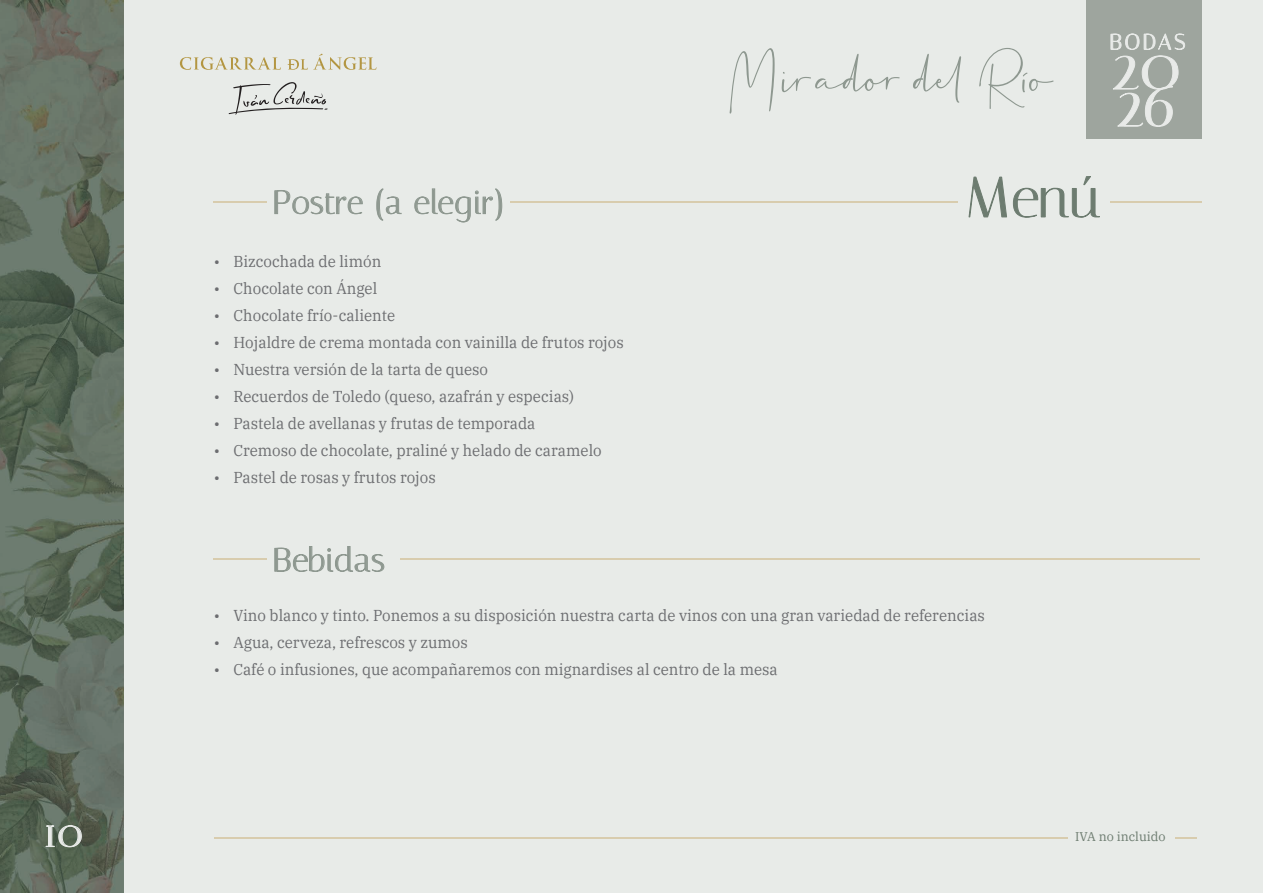
<style>
.page{position:relative;width:1263px;height:893px;background:#e8ebe8}
.page>*{position:absolute;margin:0;border:0;box-sizing:border-box;transform-origin:0 0}
.t1{font:56.85px "Italiana";color:#6d7c70}
.t2{font:41.4px "Italiana";color:#e8eae8}
.t3{font:33px "Italiana";color:#8e9890}
.t4{font:15.75px "IBM Plex Serif";color:#6c6d70;scale:.96 1}
.t5{font:12.6px "IBM Plex Serif";color:#6d7c70}
</style>
<div class="page">
<img style="left:0;top:0;width:124px;height:893px">
<svg style="left:45px;top:825px;width:37px;height:23px"></svg>
<svg style="left:288px;top:54px;width:88px;height:16px"></svg>
<svg style="left:180px;top:57px;width:101px;height:13px"></svg>
<svg style="left:228px;top:82px;width:100px;height:33px"></svg>
<div style="left:1086px;top:0;width:116px;height:139px;background:#9ea59e"></div>
<svg style="left:1110px;top:33px;width:75px;height:94px"></svg>
<svg style="left:969px;top:177px;width:38px;height:40px"></svg>
<svg style="left:1013px;top:176px;width:87px;height:41px"></svg>
<hr style="left:1110px;top:201px;width:91px;height:2px;background:#d8ccae">
<hr style="left:213px;top:201px;width:54px;height:2px;background:#d8ccae">
<hr style="left:510px;top:201px;width:447px;height:2px;background:#d8ccae">
<svg style="left:274px;top:190px;width:89px;height:24px"></svg>
<svg style="left:376px;top:188px;width:25px;height:33px"></svg>
<svg style="left:414px;top:188px;width:88px;height:34px"></svg>
<hr style="left:213px;top:558px;width:54px;height:2px;background:#d8ccae">
<hr style="left:400px;top:558px;width:799px;height:2px;background:#d8ccae">
<svg style="left:274px;top:546px;width:110px;height:26px"></svg>
<hr style="left:214px;top:837px;width:854px;height:2px;background:#d8ccae">
<hr style="left:1176px;top:837px;width:21px;height:2px;background:#d8ccae">
<svg style="left:730px;top:48px;width:45px;height:66px"></svg>
<svg style="left:782px;top:54px;width:118px;height:38px"></svg>
<svg style="left:913px;top:54px;width:48px;height:49px"></svg>
<svg style="left:979px;top:48px;width:74px;height:61px"></svg>
<h2 class="t2" style="left:42px;top:808px;width:43px">10</h2>
<h3 class="t3" style="left:273px;top:183px;width:233px">Postre (a elegir)</h3>
<p class="t4" style="left:214px;top:249px;width:176px">• Bizcochada de limón</p>
<p class="t4" style="left:214px;top:276px;width:172px">• Chocolate con Ángel</p>
<p class="t4" style="left:214px;top:303px;width:191px">• Chocolate frío-caliente</p>
<p class="t4" style="left:214px;top:330px;width:429px">• Hojaldre de crema montada con vainilla de frutos rojos</p>
<p class="t4" style="left:214px;top:357px;width:287px">• Nuestra versión de la tarta de queso</p>
<p class="t4" style="left:214px;top:384px;width:377px">• Recuerdos de Toledo (queso, azafrán y especias)</p>
<p class="t4" style="left:214px;top:411px;width:337px">• Pastela de avellanas y frutas de temporada</p>
<p class="t4" style="left:214px;top:438px;width:406px">• Cremoso de chocolate, praliné y helado de caramelo</p>
<p class="t4" style="left:214px;top:465px;width:233px">• Pastel de rosas y frutos rojos</p>
<h3 class="t3" style="left:273px;top:541px;width:114px">Bebidas</h3>
<h1 class="t1" style="left:965px;top:164px;width:136px">Menú</h1>
<p class="t4" style="left:214px;top:604px;width:805px">• Vino blanco y tinto. Ponemos a su disposición nuestra carta de vinos con una gran variedad de referencias</p>
<p class="t4" style="left:214px;top:631px;width:266px">• Agua, cerveza, refrescos y zumos</p>
<p class="t4" style="left:214px;top:658px;width:589px">• Café o infusiones, que acompañaremos con mignardises al centro de la mesa</p>
<p class="t5" style="left:1075px;top:827px;width:92px">IVA no incluido</p>
</div>
